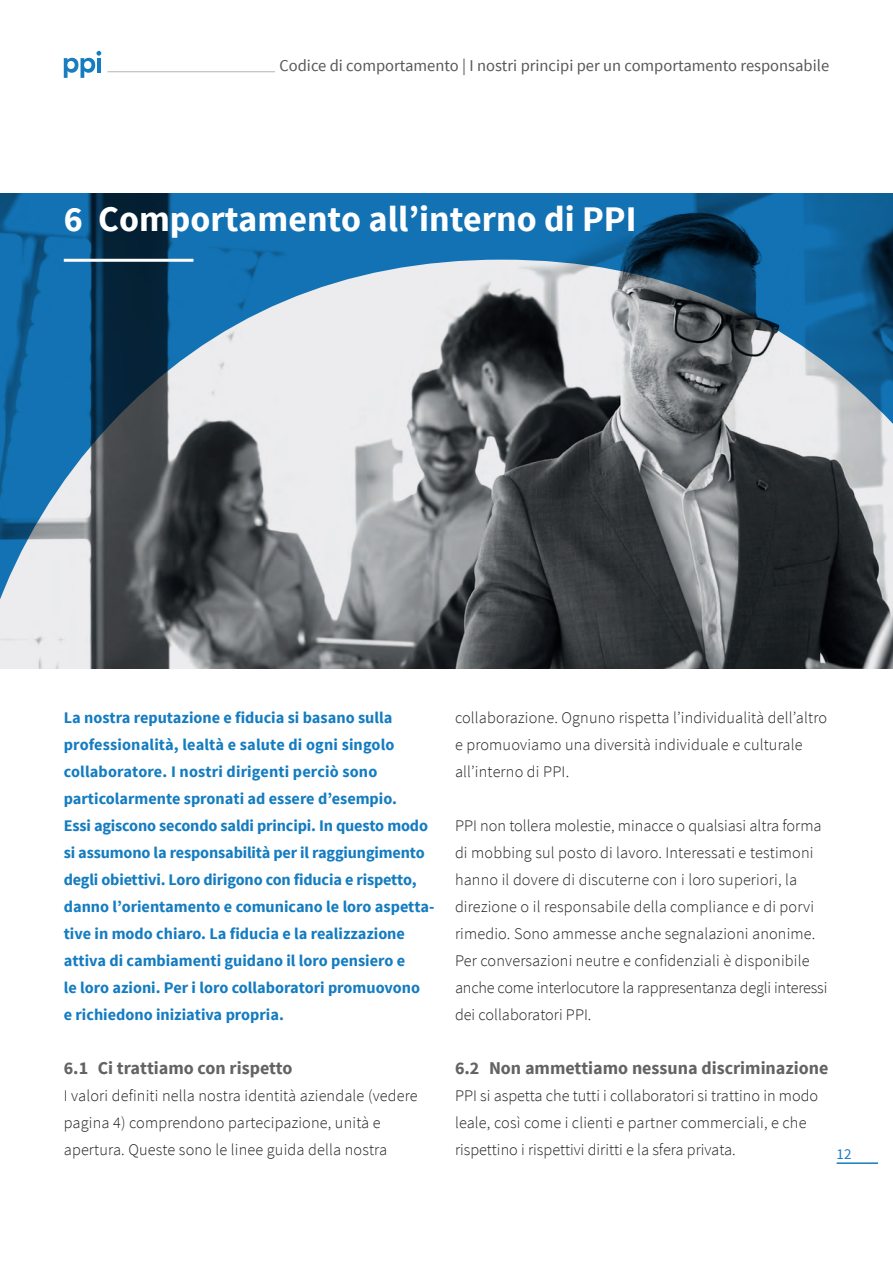
<style>
.page{position:relative;width:893px;height:1263px;background:#fff}
.page>*{position:absolute;margin:0;border:0;box-sizing:border-box;transform-origin:0 0}
.t1{font:700 36px "Source Sans Pro";color:#fff}
.t2{font:700 18px "Source Sans Pro";color:#636366}
.t3{font:16.5px "Source Sans Pro";color:#57585a}
.t4{font:300 16.2px/27px "Source Sans Pro";letter-spacing:.01em;color:#231f20}
.t5{font:700 16.2px/27px "Source Sans Pro";color:#147cc1}
.t6{font:15px "Source Sans Pro";color:#147cc1}
</style>
<div class="page">
<hr style="left:107px;top:71px;width:168px;height:1px;background:#bcbdc0">
<svg style="left:64px;top:51px;width:37px;height:27px"></svg>
<hr style="left:837px;top:1162px;width:41px;height:2px;background:#147cc1">
<img style="left:0;top:193px;width:893px;height:476px">
<hr style="left:64px;top:259px;width:129px;height:3px;background:#fff">
<p class="t3" style="left:279px;top:56px;width:551px">Codice di comportamento | I nostri principi per un comportamento responsabile</p>
<h1 class="t1" style="left:64px;top:196px;width:574px">6 Comportamento all’interno di PPI</h1>
<p class="t5" style="left:64px;top:705px;width:372px">La nostra reputazione e fiducia si basano sulla professionalità, lealtà e salute di ogni singolo collaboratore. I nostri dirigenti perciò sono particolarmente spronati ad essere d’esempio.<br>Essi agiscono secondo saldi principi. In questo modo si assumono la responsabilità per il raggiungimento degli obiettivi. Loro dirigono con fiducia e rispetto, danno l’orientamento e comunicano le loro aspetta&shy;tive in modo chiaro. La fiducia e la realizzazione attiva di cambiamenti guidano il loro pensiero e<br>le loro azioni. Per i loro collaboratori promuovono<br>e richiedono iniziativa propria.</p>
<p class="t2" style="left:64px;top:1056px;width:230px">6.1 Ci trattiamo con rispetto</p>
<p class="t4" style="left:64px;top:1082px;width:356px">I valori definiti nella nostra identità aziendale (vedere pagina 4) comprendono partecipazione, unità e apertura. Queste sono le linee guida della nostra</p>
<p class="t4" style="left:455px;top:704px;width:374px">collaborazione. Ognuno rispetta l’individualità dell’altro e promuoviamo una diversità individuale e culturale all’interno di PPI.</p>
<p class="t4" style="left:455px;top:812px;width:374px">PPI non tollera molestie, minacce o qualsiasi altra forma di mobbing sul posto di lavoro. Interessati e testimoni hanno il dovere di discuterne con i loro superiori, la direzione o il responsabile della compliance e di porvi rimedio. Sono ammesse anche segnalazioni anonime.<br>Per conversazioni neutre e confidenziali è disponibile anche come interlocutore la rappresentanza degli interessi dei collaboratori PPI.</p>
<p class="t2" style="left:455px;top:1056px;width:375px">6.2 Non ammettiamo nessuna discriminazione</p>
<p class="t4" style="left:455px;top:1082px;width:365px">PPI si aspetta che tutti i collaboratori si trattino in modo leale, così come i clienti e partner commerciali, e che rispettino i rispettivi diritti e la sfera privata.</p>
<p class="t6" style="left:837px;top:1144px;width:16px">12</p>
</div>
